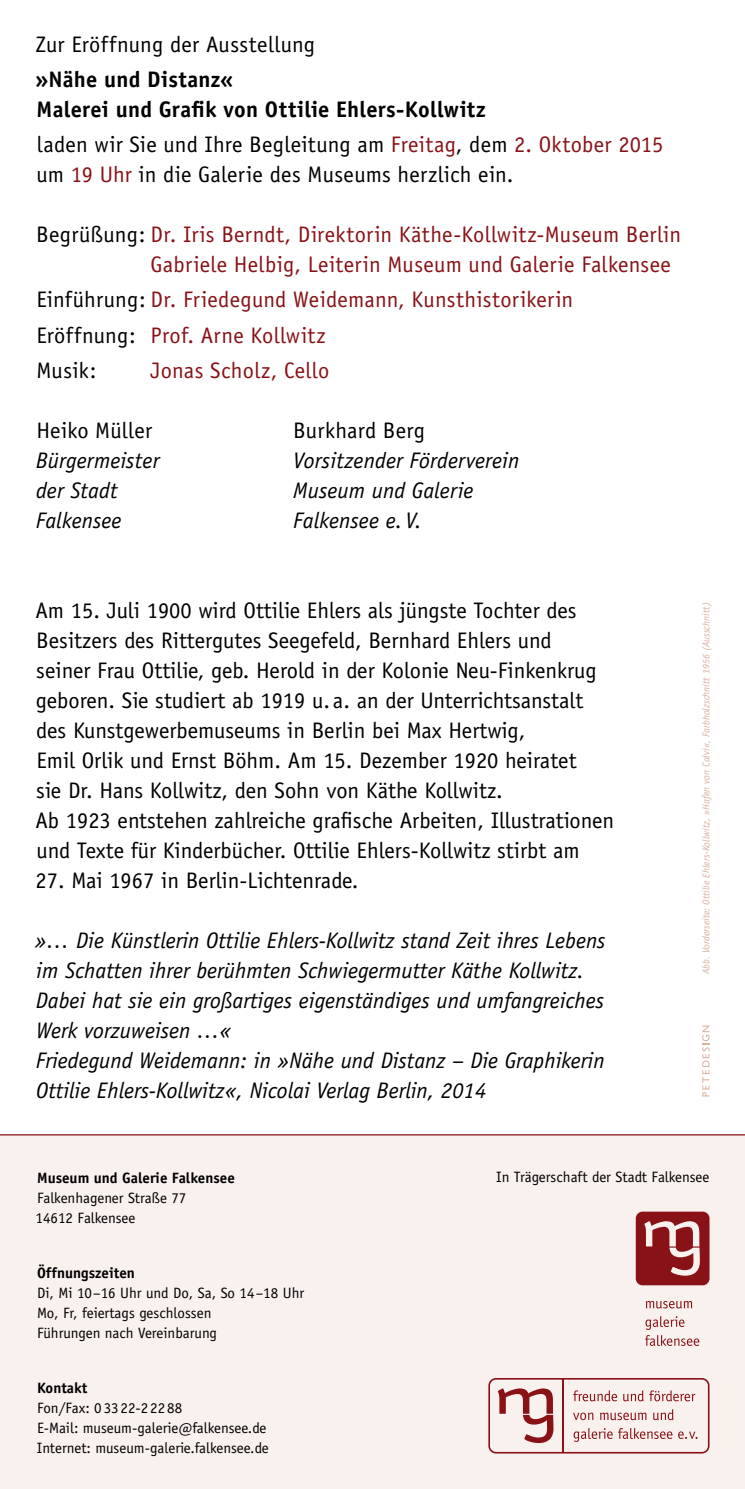
<style>
.page{position:relative;width:745px;height:1489px;background:#fff}
.page>*{position:absolute;margin:0;border:0;box-sizing:border-box;transform-origin:0 0}
.t1{font:22.5px/30px "Officina Sans";color:#000}
.t2{font:italic 22.5px/30px "Officina Sans";color:#000}
.t3{font:22.5px/35px "Officina Sans";letter-spacing:.01em;color:#891217}
.t4{font:700 22.5px/30px "Officina Sans";letter-spacing:.01em;color:#000}
.t5{font:15px/20px "Officina Sans";color:#000}
.t6{font:700 15px "Officina Sans";color:#000}
.t7{font:italic 10px "Officina Sans";color:#d8b19f}
.s1{color:#891217}
.s2{color:#000}
</style>
<div class="page">
<div style="left:0;top:1135px;width:744px;height:353px;background:#f9f1ee"></div>
<hr style="left:0;top:1134px;width:744px;height:1px;background:#891217">
<svg style="left:645px;top:1301px;width:46px;height:7px"></svg>
<svg style="left:645px;top:1316px;width:53px;height:29px"></svg>
<svg style="left:635px;top:1211px;width:74px;height:74px"></svg>
<svg style="left:488px;top:1378px;width:221px;height:75px"></svg>
<hr style="left:562px;top:1378px;width:1px;height:74px;background:#891217">
<svg style="left:702px;top:1025px;width:7px;height:71px"></svg>
<p class="t1" style="left:36px;top:30px;width:281px">Zur Eröffnung der Ausstellung</p>
<p class="t4" style="left:35px;top:64px;width:452px">»Nähe und Distanz«<br>Malerei und Grafik von Ottilie Ehlers-Kollwitz</p>
<p class="t1" style="left:36px;top:130px;width:628px">laden wir Sie und Ihre Begleitung am <span class="s1">Freitag</span>, dem <span class="s1">2. Oktober 2015 </span>um <span class="s1">19 Uhr</span> in die Galerie des Museums herzlich ein.</p>
<p class="t3" style="left:150px;top:220px;width:531px;line-height:30px;text-indent:-114px"><span class="s2">Begrüßung:</span> Dr. Iris Berndt, Direktorin Käthe-Kollwitz-Museum Berlin<br>Gabriele Helbig, Leiterin Museum und Galerie Falkensee</p>
<p class="t3" style="left:36px;top:282px;width:538px"><span class="s2">Einführung:</span> Dr. Friedegund Weidemann, Kunsthistorikerin<br><span class="s2">Eröffnung:</span> Prof. Arne Kollwitz<br><span class="s2">Musik:</span></p>
<p class="t3" style="left:150px;top:352px;width:180px">Jonas Scholz, Cello</p>
<p class="t1" style="left:36px;top:415px;width:117px">Heiko Müller</p>
<p class="t1" style="left:293px;top:415px;width:133px">Burkhard Berg</p>
<p class="t2" style="left:36px;top:445px;width:125px">Bürgermeister</p>
<p class="t2" style="left:293px;top:445px;width:227px">Vorsitzender Förderverein</p>
<p class="t2" style="left:36px;top:475px;width:83px">der Stadt</p>
<p class="t2" style="left:293px;top:475px;width:182px">Museum und Galerie</p>
<p class="t2" style="left:36px;top:505px;width:87px">Falkensee</p>
<p class="t2" style="left:293px;top:505px;width:130px">Falkensee e. V.</p>
<p class="t1" style="left:35px;top:595px;width:580px">Am 15. Juli 1900 wird Ottilie Ehlers als jüngste Tochter des Besitzers des Rittergutes Seegefeld, Bernhard Ehlers und<br>seiner Frau Ottilie, geb. Herold in der Kolonie Neu-Finkenkrug geboren. Sie studiert ab 1919 u. a. an der Unterrichtsanstalt des Kunstgewerbemuseums in Berlin bei Max Hertwig,<br>Emil Orlik und Ernst Böhm. Am 15. Dezember 1920 heiratet<br>sie Dr. Hans Kollwitz, den Sohn von Käthe Kollwitz.<br>Ab 1923 entstehen zahlreiche grafische Arbeiten, Illustrationen und Texte für Kinderbücher. Ottilie Ehlers-Kollwitz stirbt am</p>
<p class="t1" style="left:36px;top:865px;width:324px">27. Mai 1967 in Berlin-Lichtenrade.</p>
<p class="t2" style="left:35px;top:925px;width:571px">»… Die Künstlerin Ottilie Ehlers-Kollwitz stand Zeit ihres Lebens im Schatten ihrer berühmten Schwiegermutter Käthe Kollwitz.<br>Dabei hat sie ein großartiges eigenständiges und umfangreiches Werk vorzuweisen …«<br>Friedegund Weidemann: in »Nähe und Distanz – Die Graphikerin Ottilie Ehlers-Kollwitz«, Nicolai Verlag Berlin, 2014</p>
<p class="t7" style="left:699px;top:973px;width:373px;rotate:-90deg">Abb. Vorderseite: Ottilie Ehlers-Kollwitz, »Hafen von Calvi«, Farbholzschnitt 1956 (Ausschnitt)</p>
<p class="t6" style="left:37px;top:1168px;width:199px">Museum und Galerie Falkensee</p>
<p class="t5" style="left:496px;top:1167px;width:215px">In Trägerschaft der Stadt Falkensee</p>
<p class="t5" style="left:36px;top:1187px;width:152px">Falkenhagener Straße 77<br>14612 Falkensee</p>
<p class="t6" style="left:37px;top:1263px;width:99px">Öffnungszeiten</p>
<p class="t5" style="left:37px;top:1282px;width:268px">Di, Mi 10–16 Uhr und Do, Sa, So 14–18 Uhr<br>Mo, Fr, feiertags geschlossen<br>Führungen nach Vereinbarung</p>
<p class="t6" style="left:37px;top:1378px;width:52px">Kontakt</p>
<p class="t5" style="left:37px;top:1397px;width:233px">Fon/Fax: 03322-2 2288<br>E-Mail: museum-galerie@falkensee.de<br>Internet: museum-galerie.falkensee.de</p>
</div>
